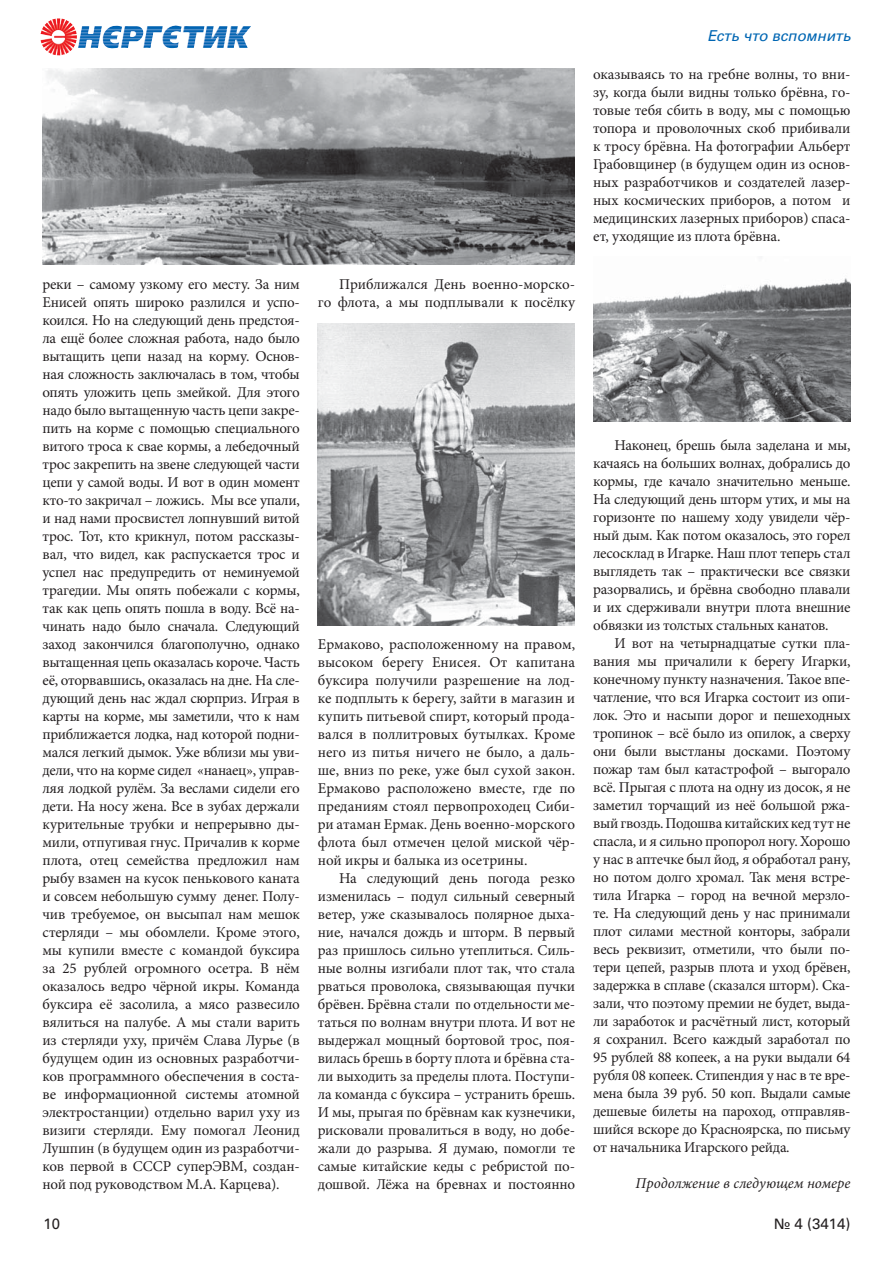
<style>
.page{position:relative;width:893px;height:1263px;background:#fff}
.page>*{position:absolute;margin:0;border:0;box-sizing:border-box;transform-origin:0 0}
.t1{font:15px/18px "Minion Pro";letter-spacing:-.01em;color:#231f20;text-align:justify}
.t2{font:italic 15px "Minion Pro";color:#231f20}
.t3{font:italic 15px "Univers C";color:#0066b3}
.t4{font:15px "Univers C";color:#231f20}
</style>
<div class="page">
<img style="left:40px;top:18px;width:37px;height:37px">
<img style="left:43px;top:68px;width:532px;height:196px">
<img style="left:317px;top:323px;width:258px;height:302px">
<img style="left:593px;top:278px;width:257px;height:143px">
<p class="t3" style="left:707px;top:27px;width:145px">Есть что вспомнить</p>
<p class="t1" style="left:42px;top:276px;width:259px">реки – самому узкому его месту. За ним Енисей опять широко разлился и успо&shy;коился. Но на следующий день предстоя&shy;ла ещё более сложная работа, надо было вытащить цепи назад на корму. Основ&shy;ная сложность заключалась в том, чтобы опять уложить цепь змейкой. Для этого надо было вытащенную часть цепи закре&shy;пить на корме с помощью специального витого троса к свае кормы, а лебедочный трос закрепить на звене следующей части цепи у самой воды. И вот в один момент кто-то закричал – ложись. Мы все упали, и над нами просвистел лопнувший витой трос. Тот, кто крикнул, потом рассказы&shy;вал, что видел, как распускается трос и успел нас предупредить от неминуемой трагедии. Мы опять побежали с кормы, так как цепь опять пошла в воду. Всё на&shy;чинать надо было сначала. Следующий заход закончился благополучно, однако вытащенная цепь оказалась короче. Часть её, оторвавшись, оказалась на дне. На сле&shy;дующий день нас ждал сюрприз. Играя в карты на корме, мы заметили, что к нам приближается лодка, над которой подни&shy;мался легкий дымок. Уже вблизи мы уви&shy;дели, что на корме сидел «нанаец», управ&shy;ляя лодкой рулём. За веслами сидели его дети. На носу жена. Все в зубах держали курительные трубки и непрерывно ды&shy;мили, отпугивая гнус. Причалив к корме плота, отец семейства предложил нам рыбу взамен на кусок пенькового каната и совсем небольшую сумму денег. Полу&shy;чив требуемое, он высыпал нам мешок стерляди – мы обомлели. Кроме этого, мы купили вместе с командой буксира за 25 рублей огромного осетра. В нём оказалось ведро чёрной икры. Команда буксира её засолила, а мясо развесило вялиться на палубе. А мы стали варить из стерляди уху, причём Слава Лурье (в будущем один из основных разработчи&shy;ков программного обеспечения в соста&shy;ве информационной системы атомной электростанции) отдельно варил уху из визиги стерляди. Ему помогал Леонид Лушпин (в будущем один из разработчи&shy;ков первой в СССР суперЭВМ, создан&shy;ной под руководством М.А. Карцева).</p>
<p class="t1" style="left:318px;top:276px;width:259px;text-align:right">Приближался День военно-морско-<br>го флота, а мы подплывали к посёлку</p>
<p class="t1" style="left:318px;top:636px;width:259px">Ермаково, расположенному на правом, высоком берегу Енисея. От капитана буксира получили разрешение на лод&shy;ке подплыть к берегу, зайти в магазин и купить питьевой спирт, который прода&shy;вался в поллитровых бутылках. Кроме него из питья ничего не было, а даль&shy;ше, вниз по реке, уже был сухой закон.<br>Ермаково расположено вместе, где по преданиям стоял первопроходец Сиби&shy;ри атаман Ермак. День военно-морского флота был отмечен целой миской чёр&shy;ной икры и балыка из осетрины.</p>
<p class="t1" style="left:318px;top:870px;width:259px;text-indent:21px">На следующий день погода резко изменилась – подул сильный северный ветер, уже сказывалось полярное дыха&shy;ние, начался дождь и шторм. В первый раз пришлось сильно утеплиться. Силь&shy;ные волны изгибали плот так, что стала рваться проволока, связывающая пучки брёвен. Брёвна стали по отдельности ме&shy;таться по волнам внутри плота. И вот не выдержал мощный бортовой трос, поя&shy;вилась брешь в борту плота и брёвна ста&shy;ли выходить за пределы плота. Поступи&shy;ла команда с буксира – устранить брешь.<br>И мы, прыгая по брёвнам как кузнечики, рисковали провалиться в воду, но добе&shy;жали до разрыва. Я думаю, помогли те самые китайские кеды с ребристой по&shy;дошвой. Лёжа на бревнах и постоянно</p>
<p class="t1" style="left:593px;top:67px;width:259px">оказываясь то на гребне волны, то вни&shy;зу, когда были видны только брёвна, го&shy;товые тебя сбить в воду, мы с помощью топора и проволочных скоб прибивали к тросу брёвна. На фотографии Альберт Грабовщинер (в будущем один из основ&shy;ных разработчиков и создателей лазер&shy;ных космических приборов, а потом и медицинских лазерных приборов) спаса&shy;ет, уходящие из плота брёвна.</p>
<p class="t1" style="left:593px;top:438px;width:259px;text-indent:21px">Наконец, брешь была заделана и мы, качаясь на больших волнах, добрались до кормы, где качало значительно меньше.<br>На следующий день шторм утих, и мы на горизонте по нашему ходу увидели чёр&shy;ный дым. Как потом оказалось, это горел лесосклад в Игарке. Наш плот теперь стал выглядеть так – практически все связки разорвались, и брёвна свободно плавали и их сдерживали внутри плота внешние обвязки из толстых стальных канатов.</p>
<p class="t1" style="left:593px;top:636px;width:259px;text-indent:21px">И вот на четырнадцатые сутки пла&shy;вания мы причалили к берегу Игарки, конечному пункту назначения. Такое впе&shy;чатление, что вся Игарка состоит из опи&shy;лок. Это и насыпи дорог и пешеходных тропинок – всё было из опилок, а сверху они были выстланы досками. Поэтому пожар там был катастрофой – выгорало всё. Прыгая с плота на одну из досок, я не заметил торчащий из неё большой ржа&shy;вый гвоздь. Подошва китайских кед тут не спасла, и я сильно пропорол ногу. Хорошо у нас в аптечке был йод, я обработал рану, но потом долго хромал. Так меня встре&shy;тила Игарка – город на вечной мерзло&shy;те. На следующий день у нас принимали плот силами местной конторы, забрали весь реквизит, отметили, что были по&shy;тери цепей, разрыв плота и уход брёвен, задержка в сплаве (сказался шторм). Ска&shy;зали, что поэтому премии не будет, выда&shy;ли заработок и расчётный лист, который я сохранил. Всего каждый заработал по 95 рублей 88 копеек, а на руки выдали 64 рубля 08 копеек. Стипендия у нас в те вре&shy;мена была 39 руб. 50 коп. Выдали самые дешевые билеты на пароход, отправляв&shy;шийся вскоре до Красноярска, по письму от начальника Игарского рейда.</p>
<p class="t2" style="left:636px;top:1174px;width:216px">Продолжение в следующем номере</p>
<p class="t4" style="left:44px;top:1215px;width:18px">10</p>
<p class="t4" style="left:774px;top:1215px;width:78px">№ 4 (3414)</p>
</div>
